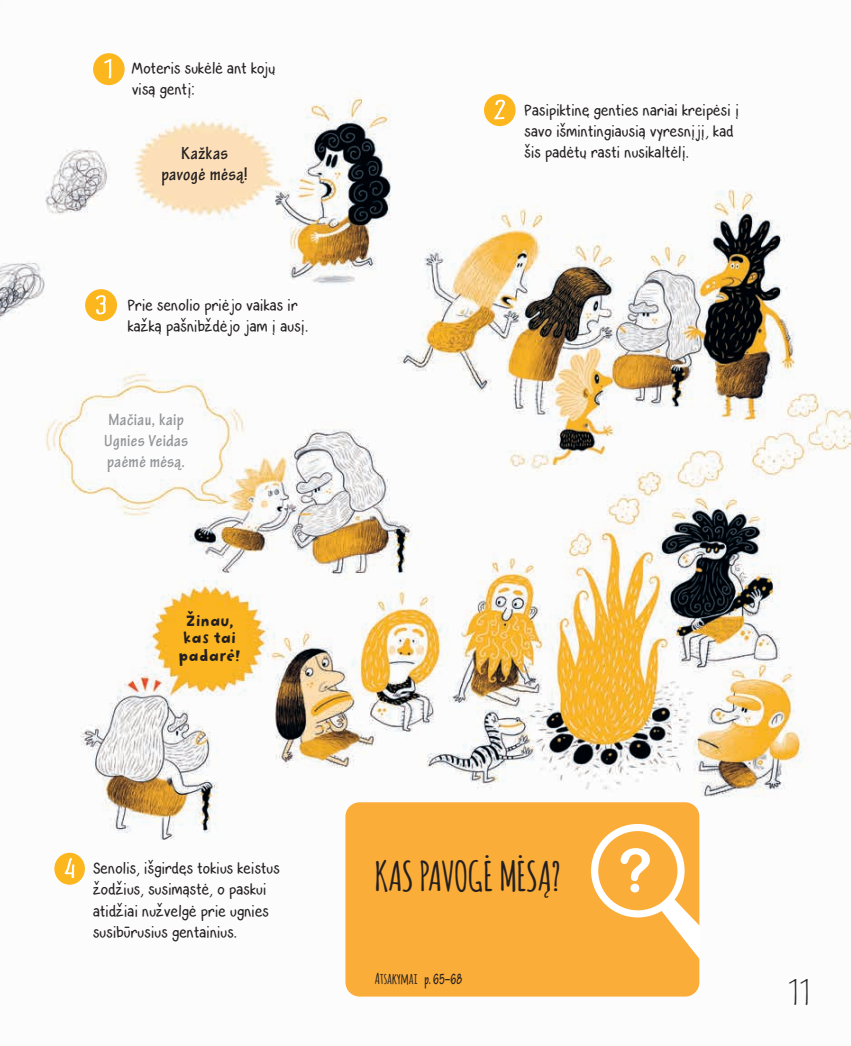
<style>
.page{position:relative;width:851px;height:1046px;background:#fff}
.page>*{position:absolute;margin:0;border:0;box-sizing:border-box;transform-origin:0 0}
.t1{font:60px "Arial Rounded MT Bold";color:#fff}
.t2{font:700 40px "Amatic";letter-spacing:.01em;color:#231f20;scale:1.05 1}
.t3{font:32.5px "Frente H1";color:#231f20;scale:1.35 1}
.t4{font:23px "Frente H1";color:#fff;scale:1.63 1}
.t5{font:18.88px/21.2px "Smart Kid";letter-spacing:.02em;color:#231f20;scale:.83 1}
.t6{font:700 condensed 18.75px/21.2px "Tekton Pro";letter-spacing:.02em;color:#231f20;text-align:center}
.t7{font:700 condensed 17.5px/21.2px "Tekton Pro";letter-spacing:.02em;color:#939598}
.t8{font:17.5px/17.5px "Slappy Inline";letter-spacing:.01em;color:#231f20;text-align:center}
.t9{font:700 15px "Amatic";letter-spacing:.01em;color:#231f20;scale:1.05 1}
.s1{font-family:"Tekton Pro";font-stretch:condensed;font-size:15.62px}
</style>
<div class="page">
<img style="left:0;top:53px;width:850px;height:944px">
<div style="left:484px;top:94px;width:31px;height:32px;background:#fcb61e;border-radius:50%"></div>
<svg style="left:494px;top:99px;width:11px;height:20px"></svg>
<div style="left:85px;top:289px;width:32px;height:32px;background:#fcb61e;border-radius:50%"></div>
<svg style="left:96px;top:283px;width:10px;height:31px"></svg>
<div style="left:54px;top:852px;width:31px;height:32px;background:#fcb61e;border-radius:50%"></div>
<svg style="left:64px;top:858px;width:11px;height:19px"></svg>
<div style="left:93px;top:53px;width:32px;height:32px;background:#fcb61e;border-radius:50%"></div>
<svg style="left:104px;top:59px;width:8px;height:29px"></svg>
<div style="left:345px;top:802px;width:354px;height:194px;background:#fbad3a;border-radius:14px"></div>
<div style="left:591px;top:823px;width:93px;height:94px;border:7px solid #fff;border-radius:50%"></div>
<svg style="left:658px;top:895px;width:42px;height:64px"></svg>
<svg style="left:67px;top:515px;width:4px;height:22px"></svg>
<p class="t4" style="left:103px;top:56px;width:7px">1</p>
<p class="t5" style="left:132px;top:56px;width:174px">Moteris sukėlė ant kojų visą gentį:</p>
<p class="t6" style="left:161px;top:143px;width:88px">Kažkas pavogė mėsą!</p>
<p class="t4" style="left:94px;top:292px;width:9px">3</p>
<p class="t5" style="left:128px;top:293px;width:218px">Prie senolio priėjo vaikas ir kažką pašnibždėjo jam į ausį.</p>
<p class="t7" style="left:104px;top:409px;width:85px">Mačiau, kaip<br>Ugnies Veidas paėmė mėsą.</p>
<p class="t8" style="left:179px;top:611px;width:64px">Žinau, kas tai padare˙!</p>
<p class="t4" style="left:493px;top:97px;width:9px">2</p>
<p class="t5" style="left:524px;top:98px;width:260px">Pasipiktinę genties nariai kreipėsi į savo išmintingiausią vyresnįjį, kad šis padėtų rasti nusikaltėlį.</p>
<p class="t4" style="left:63px;top:855px;width:9px">4</p>
<p class="t5" style="left:93px;top:856px;width:226px">Senolis, išgirdęs tokius keistus žodžius, susimąstė, o paskui atidžiai nužvelgė prie ugnies susibūrusius gentainius.</p>
<h2 class="t2" style="left:374px;top:847px;width:179px">KAS PAVOGĖ MĖSĄ?</h2>
<p class="t9" style="left:374px;top:967px;width:85px">Atsakymai <span class="s1">p. 65–68</span></p>
<h1 class="t1" style="left:618px;top:834px;width:36px">?</h1>
<h3 class="t3" style="left:787px;top:974px;width:18px">11</h3>
</div>
